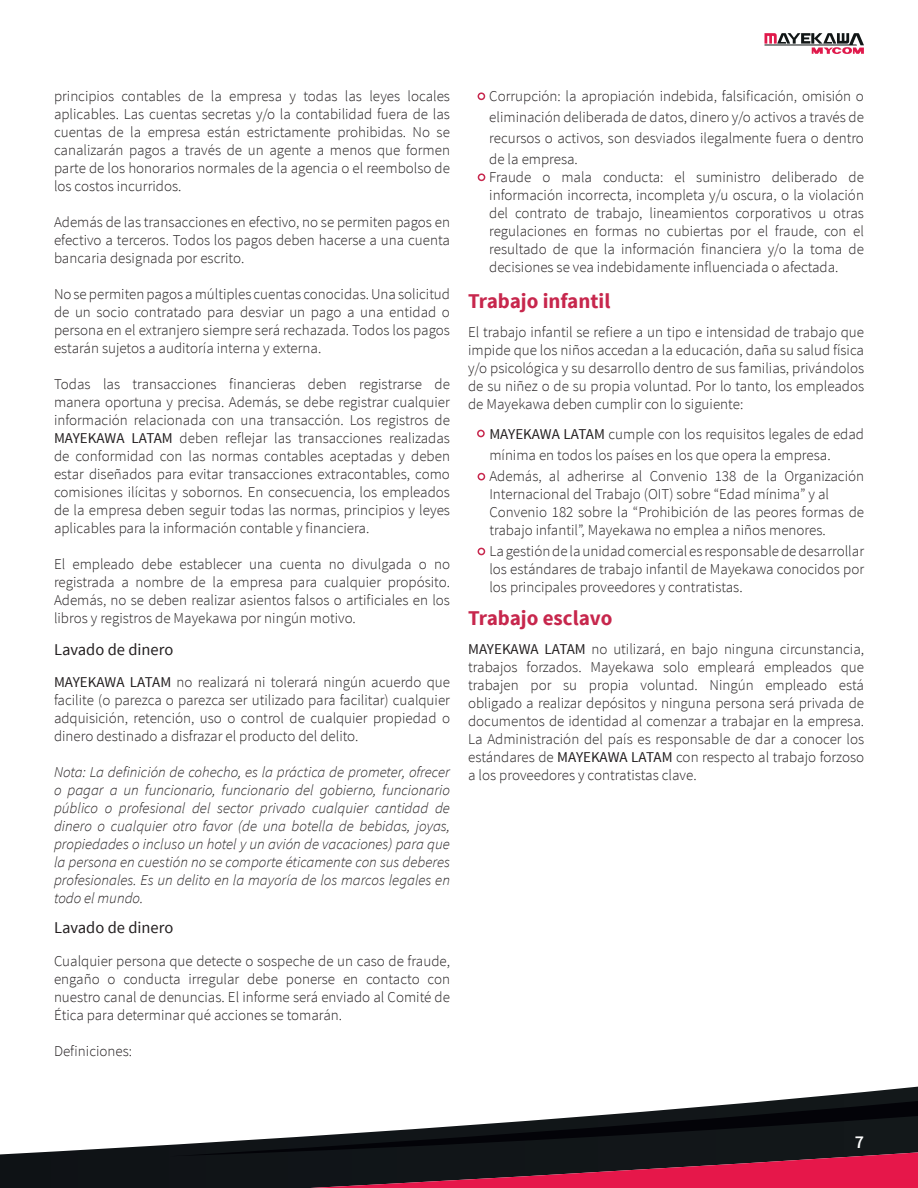
<style>
.page{position:relative;width:918px;height:1188px;background:#fff}
.page>*{position:absolute;margin:0;border:0;box-sizing:border-box;transform-origin:0 0}
.t1{font:700 21px "Source Sans Pro";color:#c7274d}
.t2{font:600 18px "Source Sans Pro";color:#fff}
.t3{font:16.5px "Source Sans Pro";color:#231f20}
.t4{font:300 15px/18px "Source Sans Pro";color:#231f20;text-align:justify}
.t5{font:italic 300 15px/18px "Source Sans Pro";color:#231f20;text-align:justify}
.s1{font-weight:400}
</style>
<div class="page">
<svg style="left:768px;top:1087px;width:150px;height:14px"></svg>
<svg style="left:0;top:1101px;width:918px;height:87px"></svg>
<svg style="left:765px;top:33px;width:99px;height:21px"></svg>
<div style="left:478px;top:92px;width:7px;height:8px;border:2px solid #c7274d;border-radius:50%"></div>
<div style="left:477px;top:430px;width:8px;height:7px;border:2px solid #c7274d;border-radius:50%"></div>
<div style="left:478px;top:173px;width:7px;height:8px;border:2px solid #c7274d;border-radius:50%"></div>
<div style="left:478px;top:548px;width:7px;height:7px;border:2px solid #c7274d;border-radius:50%"></div>
<div style="left:478px;top:473px;width:7px;height:7px;border:2px solid #c7274d;border-radius:50%"></div>
<p class="t4" style="left:54px;top:87px;width:398px">principios contables de la empresa y todas las leyes locales aplicables. Las cuentas secretas y/o la contabilidad fuera de las cuentas de la empresa están estrictamente prohibidas. No se canalizarán pagos a través de un agente a menos que formen parte de los honorarios normales de la agencia o el reembolso de los costos incurridos.</p>
<p class="t4" style="left:54px;top:213px;width:398px">Además de las transacciones en efectivo, no se permiten pagos en efectivo a terceros. Todos los pagos deben hacerse a una cuenta bancaria designada por escrito.</p>
<p class="t4" style="left:54px;top:285px;width:397px">No se permiten pagos a múltiples cuentas conocidas. Una solicitud de un socio contratado para desviar un pago a una entidad o persona en el extranjero siempre será rechazada. Todos los pagos estarán sujetos a auditoría interna y externa.</p>
<p class="t4" style="left:54px;top:375px;width:398px">Todas las transacciones financieras deben registrarse de manera oportuna y precisa. Además, se debe registrar cualquier información relacionada con una transacción. Los registros de <span class="s1">MAYEKAWA LATAM</span> deben reflejar las transacciones realizadas de conformidad con las normas contables aceptadas y deben estar diseñados para evitar transacciones extracontables, como comisiones ilícitas y sobornos. En consecuencia, los empleados de la empresa deben seguir todas las normas, principios y leyes aplicables para la información contable y financiera.</p>
<p class="t4" style="left:54px;top:555px;width:398px">El empleado debe establecer una cuenta no divulgada o no registrada a nombre de la empresa para cualquier propósito.<br>Además, no se deben realizar asientos falsos o artificiales en los libros y registros de Mayekawa por ningún motivo.</p>
<p class="t3" style="left:54px;top:639px;width:121px">Lavado de dinero</p>
<p class="t4" style="left:54px;top:673px;width:398px"><span class="s1">MAYEKAWA LATAM</span> no realizará ni tolerará ningún acuerdo que facilite (o parezca o parezca ser utilizado para facilitar) cualquier adquisición, retención, uso o control de cualquier propiedad o dinero destinado a disfrazar el producto del delito.</p>
<p class="t5" style="left:54px;top:763px;width:398px">Nota: La definición de cohecho, es la práctica de prometer, ofrecer o pagar a un funcionario, funcionario del gobierno, funcionario público o profesional del sector privado cualquier cantidad de dinero o cualquier otro favor (de una botella de bebidas, joyas, propiedades o incluso un hotel y un avión de vacaciones) para que la persona en cuestión no se comporte éticamente con sus deberes profesionales. Es un delito en la mayoría de los marcos legales en todo el mundo.</p>
<p class="t3" style="left:54px;top:917px;width:121px">Lavado de dinero</p>
<p class="t4" style="left:54px;top:952px;width:398px">Cualquier persona que detecte o sospeche de un caso de fraude, engaño o conducta irregular debe ponerse en contacto con nuestro canal de denuncias. El informe será enviado al Comité de Ética para determinar qué acciones se tomarán.</p>
<p class="t4" style="left:54px;top:1042px;width:80px">Definiciones:</p>
<p class="t4" style="left:489px;top:86px;width:376px;line-height:21px">Corrupción: la apropiación indebida, falsificación, omisión o eliminación deliberada de datos, dinero y/o activos a través de recursos o activos, son desviados ilegalmente fuera o dentro de la empresa.</p>
<p class="t4" style="left:489px;top:168px;width:376px">Fraude o mala conducta: el suministro deliberado de información incorrecta, incompleta y/u oscura, o la violación del contrato de trabajo, lineamientos corporativos u otras regulaciones en formas no cubiertas por el fraude, con el resultado de que la información financiera y/o la toma de decisiones se vea indebidamente influenciada o afectada.</p>
<h1 class="t1" style="left:468px;top:288px;width:144px">Trabajo infantil</h1>
<p class="t4" style="left:468px;top:323px;width:398px">El trabajo infantil se refiere a un tipo e intensidad de trabajo que impide que los niños accedan a la educación, daña su salud física y/o psicológica y su desarrollo dentro de sus familias, privándolos de su niñez o de su propia voluntad. Por lo tanto, los empleados de Mayekawa deben cumplir con lo siguiente:</p>
<p class="t4" style="left:489px;top:423px;width:376px;line-height:21px;text-align:left"><span class="s1">MAYEKAWA LATAM</span> cumple con los requisitos legales de edad mínima en todos los países en los que opera la empresa.<br>Además, al adherirse al Convenio 138 de la Organización</p>
<p class="t4" style="left:489px;top:485px;width:376px;text-align:left">Internacional del Trabajo (OIT) sobre “Edad mínima” y al<br>Convenio 182 sobre la “Prohibición de las peores formas de trabajo infantil”, Mayekawa no emplea a niños menores.</p>
<p class="t4" style="left:489px;top:542px;width:376px">La gestión de la unidad comercial es responsable de desarrollar los estándares de trabajo infantil de Mayekawa conocidos por los principales proveedores y contratistas.</p>
<h1 class="t1" style="left:468px;top:604px;width:146px">Trabajo esclavo</h1>
<p class="t4" style="left:468px;top:640px;width:398px"><span class="s1">MAYEKAWA LATAM</span> no utilizará, en bajo ninguna circunstancia, trabajos forzados. Mayekawa solo empleará empleados que trabajen por su propia voluntad. Ningún empleado está obligado a realizar depósitos y ninguna persona será privada de documentos de identidad al comenzar a trabajar en la empresa.<br>La Administración del país es responsable de dar a conocer los estándares de <span class="s1">MAYEKAWA LATAM</span> con respecto al trabajo forzoso a los proveedores y contratistas clave.</p>
<p class="t2" style="left:855px;top:1130px;width:11px">7</p>
</div>
